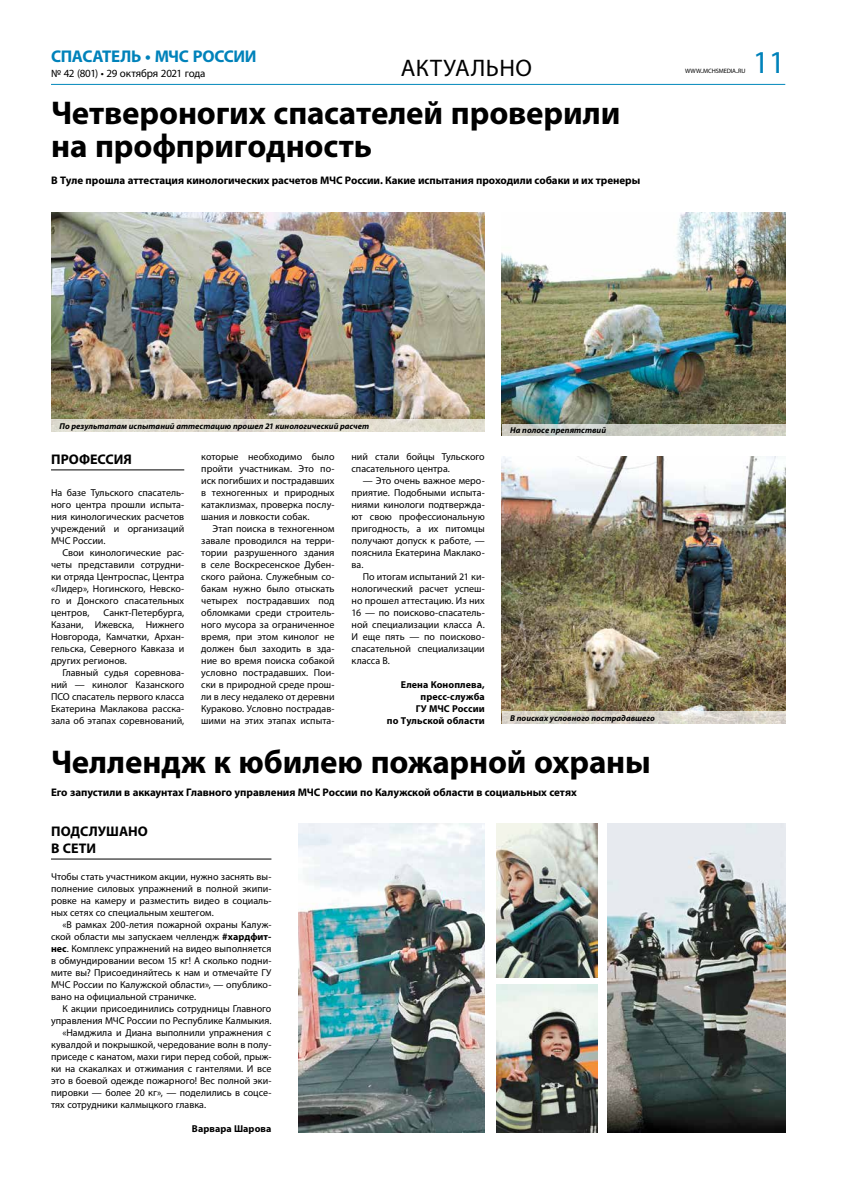
<style>
.page{position:relative;width:842px;height:1191px;background:#fff}
.page>*{position:absolute;margin:0;border:0;box-sizing:border-box;transform-origin:0 0}
.t1{font:700 33px/32px "Myriad Pro";letter-spacing:-.005em;color:#000}
.t2{font:32px "Myriad Pro";color:#0082ba}
.t3{font:24px "Myriad Pro";letter-spacing:.02em;color:#000}
.t4{font:700 17px "Myriad Pro";letter-spacing:-.02em;color:#0082ba}
.t5{font:700 14px/17px "Myriad Pro";color:#000}
.t6{font:700 11px "Myriad Pro";letter-spacing:-.005em;color:#000}
.t7{font:11px "Myriad Pro";letter-spacing:-.015em;color:#000}
.t8{font:10px/12px "Myriad Pro";color:#000;text-align:justify}
.t9{font:700 10px/12px "Myriad Pro";letter-spacing:.01em;color:#000;text-align:right}
.t10{font:italic 700 8.5px "Myriad Pro";color:#000}
.t11{font:6.3px "Myriad Pro";letter-spacing:-.01em;color:#000}
.s1{font-size:9px}
.s2{font-weight:700}
</style>
<div class="page">
<hr style="left:51px;top:84px;width:734px;height:1px;background:#0087bb">
<hr style="left:51px;top:469px;width:133px;height:1px;background:#000">
<img style="left:51px;top:213px;width:434px;height:206px">
<img style="left:502px;top:456px;width:283px;height:256px">
<img style="left:502px;top:212px;width:283px;height:212px">
<div style="left:51px;top:419px;width:434px;height:12px;background:#e0dccf"></div>
<svg style="left:502px;top:712px;width:283px;height:12px;background:#d9d4cb"></svg>
<svg style="left:502px;top:424px;width:283px;height:12px;background:#cccdc5"></svg>
<hr style="left:51px;top:858px;width:220px;height:1px;background:#000">
<img style="left:608px;top:823px;width:177px;height:309px">
<img style="left:298px;top:823px;width:187px;height:309px">
<img style="left:496px;top:823px;width:102px;height:155px">
<img style="left:497px;top:984px;width:101px;height:148px">
<h3 class="t4" style="left:51px;top:46px;width:207px">СПАСАТЕЛЬ • МЧС РОССИИ</h3>
<p class="t7" style="left:51px;top:67px;width:156px">№ 42 (801) • 29 октября 2021 года</p>
<h3 class="t3" style="left:401px;top:53px;width:133px">АКТУАЛЬНО</h3>
<p class="t11" style="left:685px;top:67px;width:62px">WWW<span class="s1">.</span>MCHSMEDIA<span class="s1">.</span>RU</p>
<h1 class="t1" style="left:51px;top:96px;width:571px">Четвероногих спасателей проверили на профпригодность</h1>
<p class="t6" style="left:51px;top:173px;width:591px">В Туле прошла аттестация кинологических расчетов МЧС России. Какие испытания проходили собаки и их тренеры</p>
<h2 class="t2" style="left:753px;top:42px;width:34px">11</h2>
<p class="t10" style="left:60px;top:420px;width:311px">По результатам испытаний аттестацию прошел 21 кинологический расчет</p>
<h3 class="t5" style="left:51px;top:450px;width:82px">ПРОФЕССИЯ</h3>
<p class="t8" style="left:51px;top:486px;width:135px">На базе Тульского спасатель&shy;ного центра прошли испыта&shy;ния кинологических расчетов учреждений и организаций МЧС России.</p>
<p class="t8" style="left:51px;top:546px;width:135px;text-indent:11px">Свои кинологические рас&shy;четы представили сотрудни&shy;ки отряда Центроспас, Центра «Лидер», Ногинского, Невско&shy;го и Донского спасательных центров,</p>
<p class="t8" style="left:51px;top:606px;width:135px;text-indent:52px">Санкт-Петербурга, Казани, Ижевска, Нижнего Новгорода, Камчатки, Архан&shy;гельска, Северного Кавказа и других регионов.</p>
<p class="t8" style="left:51px;top:666px;width:135px;text-indent:11px">Главный судья соревнова&shy;ний — кинолог Казанского ПСО спасатель первого класса Екатерина Маклакова расска&shy;зала об этапах соревнований,</p>
<p class="t8" style="left:201px;top:450px;width:135px">которые необходимо было пройти участникам. Это по&shy;иск погибших и пострадавших в техногенных и природных катаклизмах, проверка послу&shy;шания и ловкости собак.</p>
<p class="t8" style="left:201px;top:522px;width:135px;text-indent:11px">Этап поиска в техногенном завале проводился на терри&shy;тории разрушенного здания в селе Воскресенское Дубен&shy;ского района. Служебным со&shy;бакам нужно было отыскать четырех пострадавших под обломками среди строитель&shy;ного мусора за ограниченное время, при этом кинолог не должен был заходить в зда&shy;ние во время поиска собакой условно пострадавших. Пои&shy;ски в природной среде прош&shy;ли в лесу недалеко от деревни Кураково. Условно пострадав&shy;шими на этих этапах испыта-</p>
<p class="t8" style="left:352px;top:450px;width:135px">ний стали бойцы Тульского спасательного центра.</p>
<p class="t8" style="left:352px;top:474px;width:135px;text-indent:11px">— Это очень важное меро&shy;приятие. Подобными испыта&shy;ниями кинологи подтвержда&shy;ют свою профессиональную пригодность, а их питомцы получают допуск к работе, — пояснила Екатерина Маклако&shy;ва.</p>
<p class="t8" style="left:352px;top:570px;width:135px;text-indent:11px">По итогам испытаний 21 ки&shy;нологический расчет успеш&shy;но прошел аттестацию. Из них 16 — по поисково-спасатель&shy;ной специализации класса А.<br>И еще пять — по поисково&shy;спасательной специализации класса В.</p>
<p class="t9" style="left:387px;top:678px;width:99px">Елена Коноплева, пресс-служба<br>ГУ МЧС России<br>по Тульской области</p>
<p class="t10" style="left:510px;top:425px;width:97px">На полосе препятствий</p>
<p class="t10" style="left:510px;top:712px;width:146px">В поисках условного пострадавшего</p>
<h1 class="t1" style="left:51px;top:744px;width:601px">Челлендж к юбилею пожарной охраны</h1>
<p class="t6" style="left:51px;top:785px;width:527px">Его запустили в аккаунтах Главного управления МЧС России по Калужской области в социальных сетях</p>
<h3 class="t5" style="left:51px;top:822px;width:98px">ПОДСЛУШАНО<br>В СЕТИ</h3>
<p class="t8" style="left:51px;top:870px;width:222px">Чтобы стать участником акции, нужно заснять вы&shy;полнение силовых упражнений в полной экипи&shy;ровке на камеру и разместить видео в социаль&shy;ных сетях со специальным хештегом.</p>
<p class="t8" style="left:51px;top:918px;width:222px;text-indent:11px">«В рамках 200-летия пожарной охраны Калуж&shy;ской области мы запускаем челлендж <span class="s2">#хардфит&shy;нес</span>. Комплекс упражнений на видео выполняется в обмундировании весом 15 кг! А сколько подни&shy;мите вы? Присоединяйтесь к нам и отмечайте ГУ МЧС России по Калужской области», — опублико&shy;вано на официальной страничке.</p>
<p class="t8" style="left:62px;top:1002px;width:211px">К акции присоединились сотрудницы Главного</p>
<p class="t8" style="left:51px;top:1014px;width:222px">управления МЧС России по Республике Калмыкия.</p>
<p class="t8" style="left:62px;top:1026px;width:211px">«Намджила и Диана выполнили упражнения с</p>
<p class="t8" style="left:51px;top:1038px;width:222px">кувалдой и покрышкой, чередование волн в полу-</p>
<p class="t8" style="left:51px;top:1050px;width:222px">приседе с канатом, махи гири перед собой, прыж-</p>
<p class="t8" style="left:51px;top:1062px;width:222px">ки на скакалках и отжимания с гантелями. И все</p>
<p class="t8" style="left:51px;top:1074px;width:222px">это в боевой одежде пожарного! Вес полной эки-</p>
<p class="t8" style="left:51px;top:1086px;width:222px">пировки — более 20 кг», — поделились в соцсе-</p>
<p class="t8" style="left:51px;top:1098px;width:157px">тях сотрудники калмыцкого главка.</p>
<p class="t9" style="left:192px;top:1122px;width:81px">Варвара Шарова</p>
</div>
